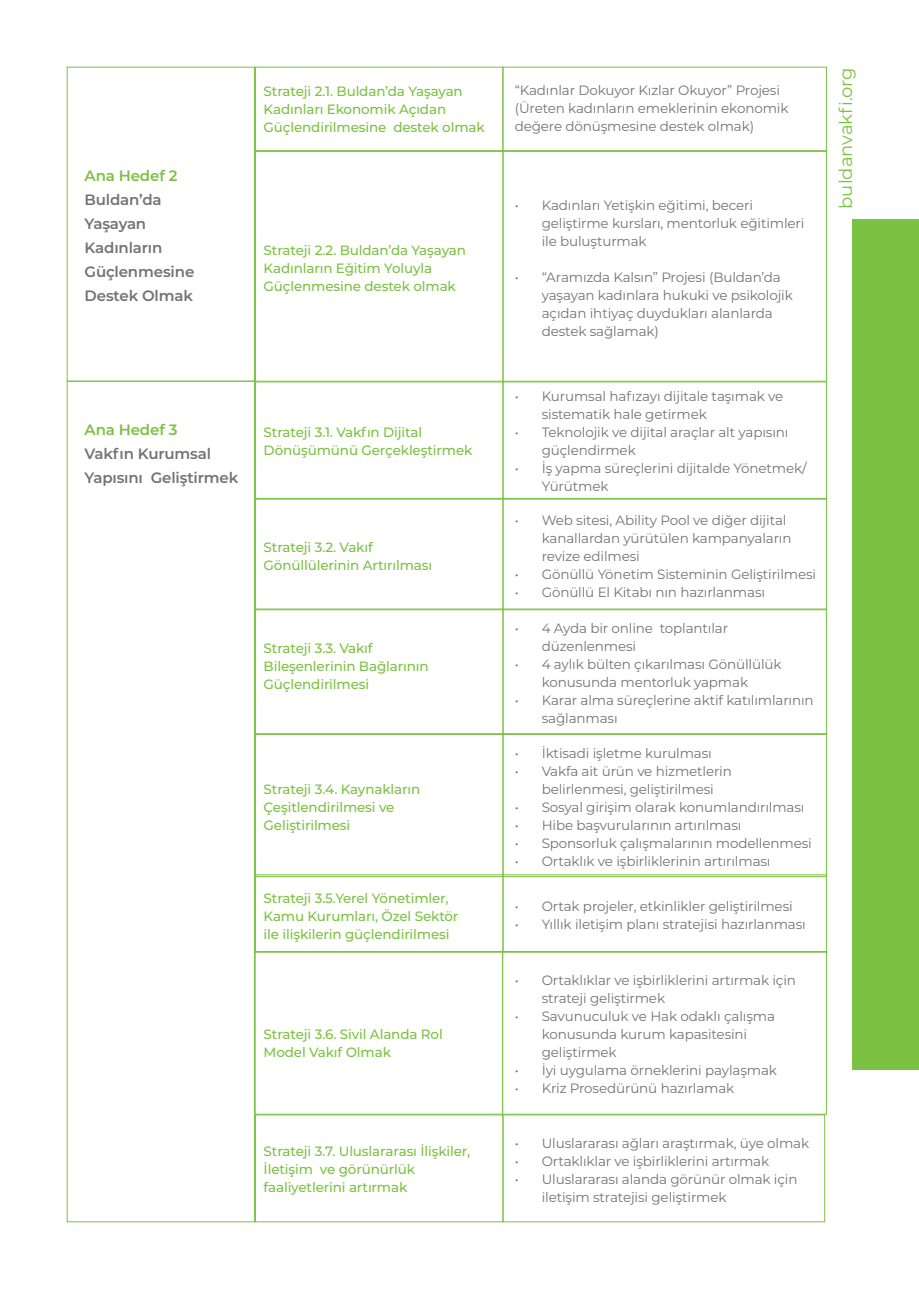
<style>
.page{position:relative;width:919px;height:1289px;background:#fff}
.page>*{position:absolute;margin:0;border:0;box-sizing:border-box;transform-origin:0 0}
.t1{font:18px "Montserrat";color:#7bc142}
.t2{font:600 15px/24px "Montserrat";letter-spacing:-.01em;color:#737472}
.t3{font:600 15px "Montserrat";letter-spacing:-.01em;color:#7bc142}
.t4{font:13.5px/18px "Montserrat";letter-spacing:-.01em;color:#737472}
.t5{font:500 13.5px/18px "Montserrat";letter-spacing:-.01em;color:#7bc142}
</style>
<div class="page">
<div style="left:852px;top:219px;width:66px;height:851px;background:#7bc142"></div>
<div style="left:67px;top:67px;width:188px;height:314px;border:1px solid #7bc142"></div>
<div style="left:67px;top:381px;width:188px;height:841px;border:1px solid #7bc142"></div>
<div style="left:255px;top:67px;width:248px;height:84px;border:1px solid #7bc142"></div>
<div style="left:502px;top:67px;width:324px;height:84px;border:1px solid #7bc142"></div>
<div style="left:255px;top:151px;width:248px;height:230px;border:1px solid #7bc142"></div>
<div style="left:502px;top:151px;width:324px;height:230px;border:1px solid #7bc142"></div>
<div style="left:255px;top:381px;width:248px;height:118px;border:1px solid #7bc142"></div>
<div style="left:502px;top:381px;width:324px;height:118px;border:1px solid #7bc142"></div>
<div style="left:255px;top:609px;width:248px;height:125px;border:1px solid #7bc142"></div>
<div style="left:255px;top:734px;width:248px;height:143px;border:1px solid #7bc142"></div>
<div style="left:255px;top:951px;width:248px;height:163px;border:1px solid #7bc142"></div>
<div style="left:255px;top:1114px;width:248px;height:108px;border:1px solid #7bc142"></div>
<div style="left:502px;top:609px;width:324px;height:125px;border:1px solid #7bc142"></div>
<div style="left:502px;top:734px;width:324px;height:143px;border:1px solid #7bc142"></div>
<div style="left:502px;top:951px;width:324px;height:163px;border:1px solid #7bc142"></div>
<div style="left:502px;top:1114px;width:323px;height:108px;border:1px solid #7bc142"></div>
<p class="t3" style="left:85px;top:165px;width:94px">Ana Hedef 2</p>
<p class="t2" style="left:85px;top:187px;width:111px">Buldan’da<br>Yaşayan<br>Kadınların<br>Güçlenmesine<br>Destek Olmak</p>
<p class="t5" style="left:263px;top:81px;width:222px">Strateji 2.1. Buldan’da Yaşayan<br>Kadınları Ekonomik Açıdan<br>Güçlendirilmesine destek olmak</p>
<p class="t5" style="left:263px;top:240px;width:204px">Strateji 2.2. Buldan’da Yaşayan<br>Kadınların Eğitim Yoluyla<br>Güçlenmesine destek olmak</p>
<p class="t3" style="left:85px;top:418px;width:94px">Ana Hedef 3</p>
<p class="t2" style="left:85px;top:440px;width:155px">Vakfın Kurumsal<br>Yapısını Geliştirmek</p>
<p class="t5" style="left:263px;top:422px;width:210px">Strateji 3.1. Vakfın Dijital<br>Dönüşümünü Gerçekleştirmek</p>
<p class="t5" style="left:263px;top:537px;width:170px">Strateji 3.2. Vakıf<br>Gönüllülerinin Artırılması</p>
<p class="t5" style="left:263px;top:639px;width:166px">Strateji 3.3. Vakıf<br>Bileşenlerinin Bağlarının<br>Güçlendirilmesi</p>
<p class="t5" style="left:263px;top:779px;width:158px">Strateji 3.4. Kaynakların<br>Çeşitlendirilmesi ve<br>Geliştirilmesi</p>
<p class="t5" style="left:263px;top:888px;width:196px">Strateji 3.5.Yerel Yönetimler,<br>Kamu Kurumları, Özel Sektör ile ilişkilerin güçlendirilmesi</p>
<p class="t5" style="left:263px;top:1024px;width:181px">Strateji 3.6. Sivil Alanda Rol<br>Model Vakıf Olmak</p>
<p class="t5" style="left:263px;top:1141px;width:208px">Strateji 3.7. Uluslararası İlişkiler,<br>İletişim ve görünürlük faaliyetlerini artırmak</p>
<p class="t4" style="left:514px;top:81px;width:275px">“Kadınlar Dokuyor Kızlar Okuyor” Projesi (Üreten kadınların emeklerinin ekonomik değere dönüşmesine destek olmak)</p>
<p class="t4" style="left:541px;top:195px;width:264px;text-indent:-27px">• Kadınları Yetişkin eğitimi, beceri geliştirme kursları, mentorluk eğitimleri ile buluşturmak</p>
<p class="t4" style="left:541px;top:267px;width:253px;text-indent:-27px">• “Aramızda Kalsın” Projesi (Buldan’da yaşayan kadınlara hukuki ve psikolojik açıdan ihtiyaç duydukları alanlarda destek sağlamak)</p>
<p class="t4" style="left:541px;top:386px;width:243px;text-indent:-27px">• Kurumsal hafızayı dijitale taşımak ve sistematik hale getirmek</p>
<p class="t4" style="left:541px;top:422px;width:248px;text-indent:-27px">• Teknolojik ve dijital araçlar alt yapısını güçlendirmek</p>
<p class="t4" style="left:541px;top:458px;width:266px;text-indent:-27px">• İş yapma süreçlerini dijitalde Yönetmek/<br>Yürütmek</p>
<p class="t4" style="left:541px;top:510px;width:251px;text-indent:-27px">• Web sitesi, Ability Pool ve diğer dijital kanallardan yürütülen kampanyaların revize edilmesi</p>
<p class="t4" style="left:514px;top:564px;width:303px">• Gönüllü Yönetim Sisteminin Geliştirilmesi</p>
<p class="t4" style="left:514px;top:582px;width:252px">• Gönüllü El Kitabı nın hazırlanması</p>
<p class="t4" style="left:541px;top:618px;width:188px;text-indent:-27px">• 4 Ayda bir online toplantılar düzenlenmesi</p>
<p class="t4" style="left:514px;top:654px;width:268px;text-align:center">• 4 aylık bülten çıkarılması Gönüllülük konusunda mentorluk yapmak</p>
<p class="t4" style="left:541px;top:690px;width:273px;text-indent:-27px">• Karar alma süreçlerine aktif katılımlarının sağlanması</p>
<p class="t4" style="left:514px;top:743px;width:199px">• İktisadi işletme kurulması</p>
<p class="t4" style="left:541px;top:761px;width:192px;text-indent:-27px">• Vakfa ait ürün ve hizmetlerin belirlenmesi, geliştirilmesi</p>
<p class="t4" style="left:514px;top:797px;width:291px">• Sosyal girişim olarak konumlandırılması</p>
<p class="t4" style="left:514px;top:815px;width:228px">• Hibe başvurularının artırılması</p>
<p class="t4" style="left:514px;top:833px;width:298px">• Sponsorluk çalışmalarının modellenmesi</p>
<p class="t4" style="left:514px;top:851px;width:257px">• Ortaklık ve işbirliklerinin artırılması</p>
<p class="t4" style="left:514px;top:896px;width:279px">• Ortak projeler, etkinlikler geliştirilmesi</p>
<p class="t4" style="left:514px;top:914px;width:292px">• Yıllık iletişim planı stratejisi hazırlanması</p>
<p class="t4" style="left:541px;top:970px;width:256px;text-indent:-27px">• Ortaklıklar ve işbirliklerini artırmak için strateji geliştirmek</p>
<p class="t4" style="left:541px;top:1006px;width:235px;text-indent:-27px">• Savunuculuk ve Hak odaklı çalışma konusunda kurum kapasitesini geliştirmek</p>
<p class="t4" style="left:514px;top:1060px;width:264px">• İyi uygulama örneklerini paylaşmak</p>
<p class="t4" style="left:514px;top:1078px;width:221px">• Kriz Prosedürünü hazırlamak</p>
<p class="t4" style="left:514px;top:1133px;width:296px">• Uluslararası ağları araştırmak, üye olmak</p>
<p class="t4" style="left:514px;top:1151px;width:256px">• Ortaklıklar ve işbirliklerini artırmak</p>
<p class="t4" style="left:541px;top:1169px;width:257px;text-indent:-27px">• Uluslararası alanda görünür olmak için iletişim stratejisi geliştirmek</p>
<h1 class="t1" style="left:833px;top:209px;width:143px;rotate:-90deg">buldanvakfi.org</h1>
</div>
